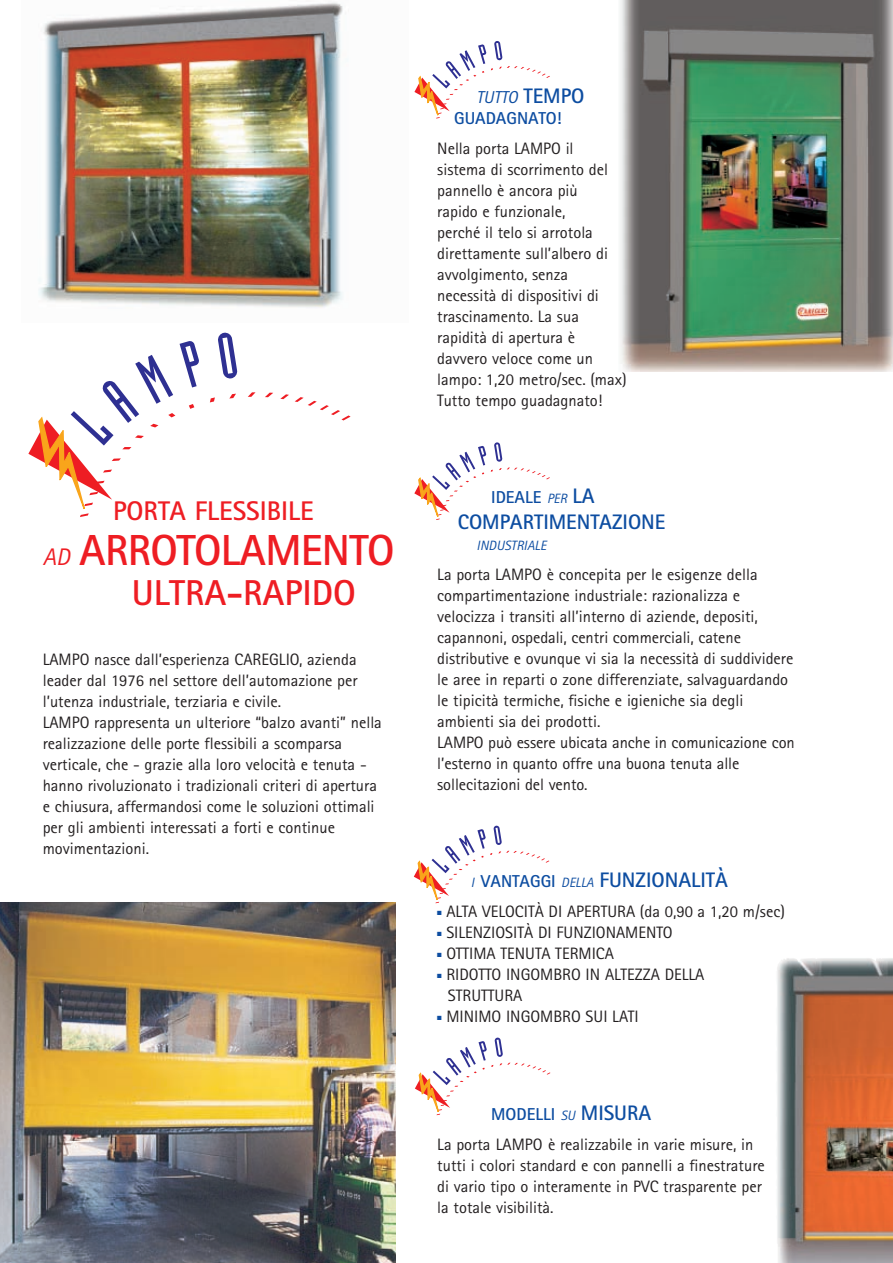
<style>
.page{position:relative;width:893px;height:1263px;background:#fff}
.page>*{position:absolute;margin:0;border:0;box-sizing:border-box;transform-origin:0 0}
.t1{font:700 43.5px "Rotis Sans Serif";letter-spacing:-.015em;color:#ee1d23}
.t2{font:700 36px "Rotis Sans Serif";color:#ee1d23}
.t3{font:700 27px "Rotis Sans Serif";color:#ee1d23}
.t4{font:700 21px "Rotis Sans Serif";color:#0d4da1}
.t5{font:700 17.25px/21px "Rotis Sans Serif";color:#0d4da1}
.t6{font:16.5px/21px "Rotis Sans Serif";color:#231f20}
.t7{font:italic 13.5px "Rotis Sans Serif";color:#0d4da1}
.s1{font-weight:400;font-style:italic;font-size:24px}
.s2{font-weight:400;font-style:italic}
.s3{font-size:21px}
.s4{font-weight:400;font-style:italic;font-size:13.5px}
.s5{font-size:17.25px}
.s6{color:#0d4da1}
</style>
<div class="page">
<img style="left:39px;top:2px;width:304px;height:306px">
<svg style="left:28px;top:332px;width:210px;height:185px"></svg>
<svg style="left:414px;top:41px;width:136px;height:78px"></svg>
<svg style="left:413px;top:825px;width:137px;height:79px"></svg>
<svg style="left:414px;top:442px;width:136px;height:78px"></svg>
<svg style="left:415px;top:1037px;width:136px;height:79px"></svg>
<img style="left:0;top:902px;width:395px;height:361px">
<img style="left:620px;top:0;width:273px;height:371px">
<img style="left:778px;top:958px;width:115px;height:305px">
<h3 class="t3" style="left:113px;top:501px;width:202px">PORTA FLESSIBILE</h3>
<h1 class="t1" style="left:43px;top:535px;width:353px"><span class="s1">AD</span> ARROTOLAMENTO</h1>
<h2 class="t2" style="left:132px;top:581px;width:225px">ULTRA-RAPIDO</h2>
<p class="t6" style="left:43px;top:651px;width:341px">LAMPO nasce dall’esperienza CAREGLIO, azienda leader dal 1976 nel settore dell’automazione per l’utenza industriale, terziaria e civile.<br>LAMPO rappresenta un ulteriore “balzo avanti” nella realizzazione delle porte flessibili a scomparsa verticale, che - grazie alla loro velocità e tenuta - hanno rivoluzionato i tradizionali criteri di apertura e chiusura, affermandosi come le soluzioni ottimali per gli ambienti interessati a forti e continue movimentazioni.</p>
<p class="t5" style="left:454px;top:88px;width:132px;text-indent:22px"><span class="s2">TUTTO</span> <span class="s3">TEMPO<br></span>GUADAGNATO!</p>
<p class="t6" style="left:437px;top:139px;width:191px">Nella porta LAMPO il<br>sistema di scorrimento del pannello è ancora più<br>rapido e funzionale,<br>perché il telo si arrotola direttamente sull’albero di avvolgimento, senza necessità di dispositivi di trascinamento. La sua rapidità di apertura è davvero veloce come un lampo: 1,20 metro/sec. (max)<br>Tutto tempo guadagnato!</p>
<p class="t5" style="left:491px;top:488px;width:105px">IDEALE <span class="s4">PER</span> <span class="s3">LA</span></p>
<p class="t4" style="left:458px;top:514px;width:209px">COMPARTIMENTAZIONE</p>
<p class="t7" style="left:477px;top:540px;width:71px">INDUSTRIALE</p>
<p class="t6" style="left:437px;top:565px;width:359px">La porta LAMPO è concepita per le esigenze della compartimentazione industriale: razionalizza e velocizza i transiti all’interno di aziende, depositi, capannoni, ospedali, centri commerciali, catene distributive e ovunque vi sia la necessità di suddividere le aree in reparti o zone differenziate, salvaguardando le tipicità termiche, fisiche e igieniche sia degli ambienti sia dei prodotti.<br>LAMPO può essere ubicata anche in comunicazione con l’esterno in quanto offre una buona tenuta alle sollecitazioni del vento.</p>
<p class="t4" style="left:471px;top:873px;width:259px"><span class="s4">I</span> <span class="s5">VANTAGGI</span> <span class="s4">DELLA</span> FUNZIONALITÀ</p>
<p class="t6" style="left:437px;top:903px;width:349px"><span class="s6">■</span> ALTA VELOCITÀ DI APERTURA (da 0,90 a 1,20 m/sec)</p>
<p class="t6" style="left:437px;top:924px;width:237px"><span class="s6">■</span> SILENZIOSITÀ DI FUNZIONAMENTO</p>
<p class="t6" style="left:437px;top:945px;width:178px"><span class="s6">■</span> OTTIMA TENUTA TERMICA</p>
<p class="t6" style="left:448px;top:966px;width:258px;text-indent:-11px"><span class="s6">■</span> RIDOTTO INGOMBRO IN ALTEZZA DELLA<br>STRUTTURA</p>
<p class="t6" style="left:437px;top:1008px;width:203px"><span class="s6">■</span> MINIMO INGOMBRO SUI LATI</p>
<p class="t5" style="left:491px;top:1105px;width:161px">MODELLI <span class="s4">SU</span> <span class="s3">MISURA</span></p>
<p class="t6" style="left:437px;top:1135px;width:329px">La porta LAMPO è realizzabile in varie misure, in tutti i colori standard e con pannelli a finestrature di vario tipo o interamente in PVC trasparente per la totale visibilità.</p>
</div>
